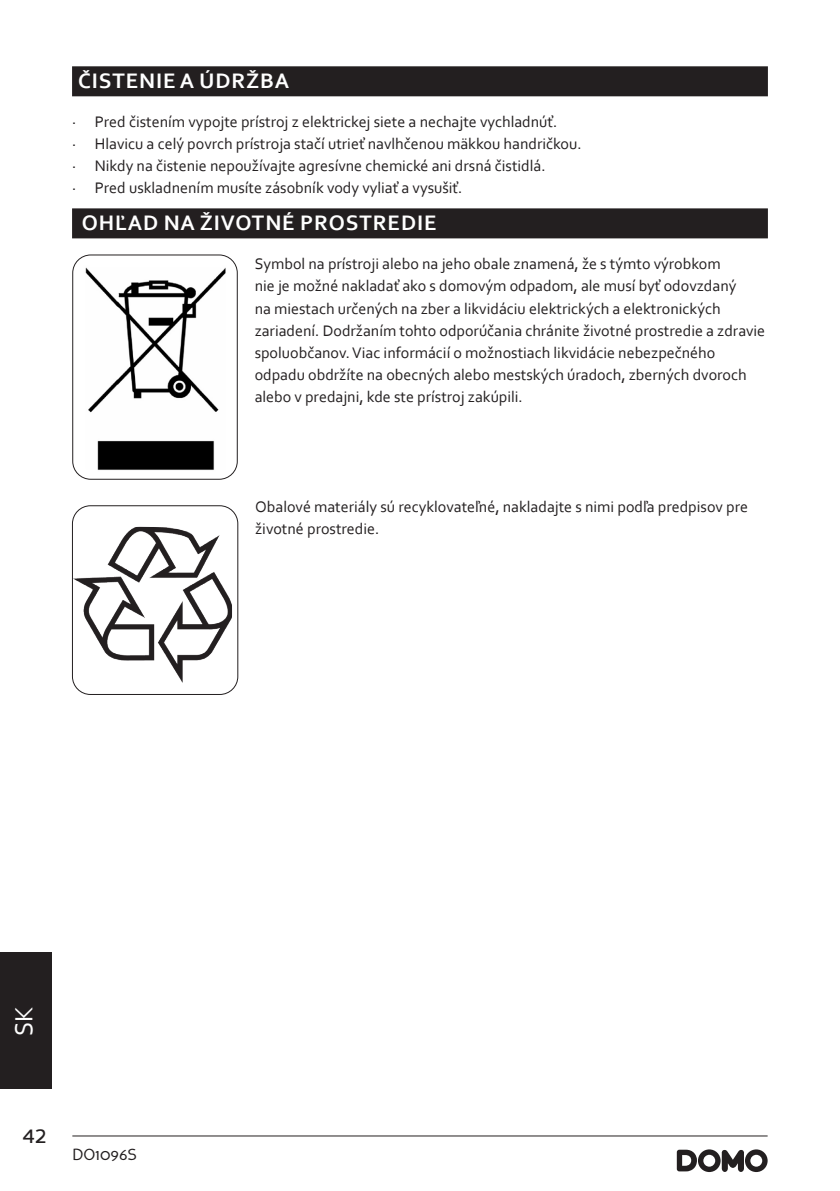
<style>
.page{position:relative;width:840px;height:1191px;background:#fff}
.page>*{position:absolute;margin:0;border:0;box-sizing:border-box;transform-origin:0 0}
.t1{font:26px "Corbel";color:#fff}
.t2{font:24px "Perspective Sans";color:#231f20}
.TITEL_NIVEAU_1{font:700 22px "Corbel";letter-spacing:.04em;color:#fff}
.TEKST{font:16px/22px "Corbel";color:#231f20}
.t3{font:16px "Perspective Sans";color:#231f20}
</style>
<div class="page">
<hr style="left:72px;top:1135px;width:695px;height:1px;background:#231f20">
<svg style="left:676px;top:1149px;width:91px;height:23px"></svg>
<div style="left:0;top:952px;width:51px;height:137px;background:#231f20"></div>
<div style="left:72px;top:66px;width:695px;height:30px;background:#231f20"></div>
<div style="left:72px;top:208px;width:695px;height:30px;background:#231f20"></div>
<img style="left:85px;top:267px;width:141px;height:203px">
<div style="left:72px;top:255px;width:165px;height:224px;border:1px solid #231f20;border-radius:18px"></div>
<img style="left:72px;top:527px;width:160px;height:156px">
<div style="left:72px;top:505px;width:166px;height:190px;border:1px solid #231f20;border-radius:18px"></div>
<p class="TITEL_NIVEAU_1" style="left:78px;top:67px;width:212px">ČISTENIE A ÚDRŽBA</p>
<p class="TEKST" style="left:72px;top:111px;width:486px">· Pred čistením vypojte prístroj z elektrickej siete a nechajte vychladnúť.</p>
<p class="TEKST" style="left:72px;top:133px;width:511px">· Hlavicu a celý povrch prístroja stačí utrieť navlhčenou mäkkou handričkou.</p>
<p class="TEKST" style="left:72px;top:155px;width:475px">· Nikdy na čistenie nepoužívajte agresívne chemické ani drsná čistidlá.</p>
<p class="TEKST" style="left:72px;top:177px;width:391px">· Pred uskladnením musíte zásobník vody vyliať a vysušiť.</p>
<p class="TITEL_NIVEAU_1" style="left:82px;top:209px;width:356px">OHĽAD NA ŽIVOTNÉ PROSTREDIE</p>
<p class="TEKST" style="left:254px;top:253px;width:512px">Symbol na prístroji alebo na jeho obale znamená, že s týmto výrobkom<br>nie je možné nakladať ako s domovým odpadom, ale musí byť odovzdaný<br>na miestach určených na zber a likvidáciu elektrických a elektronických zariadení. Dodržaním tohto odporúčania chránite životné prostredie a zdravie spoluobčanov. Viac informácií o možnostiach likvidácie nebezpečného odpadu obdržíte na obecných alebo mestských úradoch, zberných dvoroch alebo v predajni, kde ste prístroj zakúpili.</p>
<p class="TEKST" style="left:255px;top:495px;width:494px">Obalové materiály sú recyklovateľné, nakladajte s nimi podľa predpisov pre životné prostredie.</p>
<h1 class="t1" style="left:8px;top:1036px;width:32px;rotate:-90deg">SK</h1>
<h2 class="t2" style="left:22px;top:1120px;width:26px">42</h2>
<p class="t3" style="left:72px;top:1145px;width:66px">DO1096S</p>
</div>
